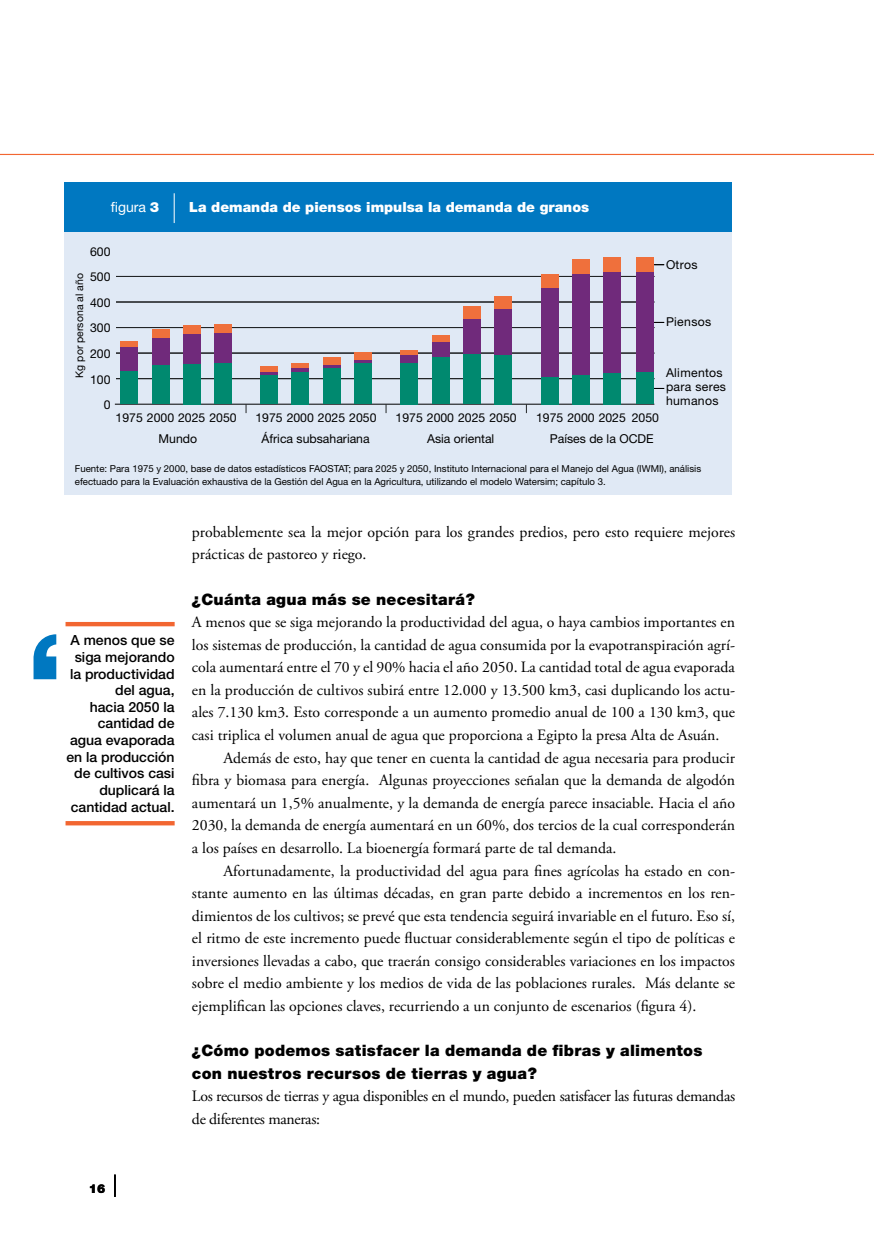
<style>
.page{position:relative;width:874px;height:1241px;background:#fff}
.page>*{position:absolute;margin:0;border:0;box-sizing:border-box;transform-origin:0 0}
.t1{font:15.75px/22.6px "Adobe Garamond Pro";color:#000}
.t2{font:900 15.75px/22.6px "Helvetica Neue";letter-spacing:.015em;color:#000}
.t3{font:15.75px/22.6px "Adobe Garamond Pro";letter-spacing:-.02em;color:#000}
.t4{font:500 14px/16.6px "Helvetica Neue";color:#000;text-align:right}
.t5{font:900 14px "Helvetica Neue";color:#fff}
.t6{font:14px "Helvetica Neue";color:#fff}
.t7{font:12.25px "Helvetica Neue";color:#000}
.t8{font:12.25px/14px "Helvetica Neue";letter-spacing:.025em;color:#000}
.t9{font:900 12.25px "Helvetica Neue";color:#000}
.t10{font:10.5px "Helvetica Neue";color:#000}
.t11{font:9.62px/12.2px "Helvetica Neue";color:#000}
.s1{font-weight:900}
</style>
<div class="page">
<hr style="left:114px;top:1174px;width:2px;height:22px;background:#000">
<hr style="left:0;top:154px;width:873px;height:1px;background:#f26631">
<div style="left:65px;top:182px;width:666px;height:50px;background:#0078c1"></div>
<div style="left:65px;top:232px;width:666px;height:262px;background:#e0e9f5"></div>
<hr style="left:115px;top:404px;width:539px;height:1px;background:#000">
<hr style="left:116px;top:276px;width:538px;height:1px;background:#232628">
<hr style="left:116px;top:302px;width:538px;height:1px;background:#232628">
<hr style="left:116px;top:327px;width:538px;height:1px;background:#232628">
<hr style="left:116px;top:353px;width:538px;height:1px;background:#232628">
<hr style="left:116px;top:378px;width:538px;height:1px;background:#232628">
<div style="left:120px;top:341px;width:18px;height:6px;background:#ef703c"></div>
<div style="left:152px;top:329px;width:17px;height:9px;background:#ef703c"></div>
<div style="left:183px;top:325px;width:17px;height:9px;background:#ef703c"></div>
<div style="left:214px;top:324px;width:18px;height:9px;background:#ef703c"></div>
<div style="left:120px;top:347px;width:18px;height:24px;background:#702a7b"></div>
<div style="left:152px;top:338px;width:17px;height:27px;background:#702a7b"></div>
<div style="left:183px;top:334px;width:17px;height:30px;background:#702a7b"></div>
<div style="left:214px;top:333px;width:18px;height:30px;background:#702a7b"></div>
<div style="left:120px;top:371px;width:18px;height:33px;background:#00896f"></div>
<div style="left:152px;top:365px;width:17px;height:39px;background:#00896f"></div>
<div style="left:183px;top:364px;width:17px;height:40px;background:#00896f"></div>
<div style="left:214px;top:363px;width:18px;height:41px;background:#00896f"></div>
<div style="left:400px;top:350px;width:18px;height:5px;background:#ef703c"></div>
<div style="left:431px;top:334px;width:18px;height:8px;background:#ef703c"></div>
<div style="left:463px;top:306px;width:17px;height:13px;background:#ef703c"></div>
<div style="left:494px;top:296px;width:17px;height:14px;background:#ef703c"></div>
<div style="left:400px;top:355px;width:18px;height:8px;background:#702a7b"></div>
<div style="left:431px;top:342px;width:18px;height:15px;background:#702a7b"></div>
<div style="left:463px;top:319px;width:17px;height:35px;background:#702a7b"></div>
<div style="left:494px;top:310px;width:17px;height:45px;background:#702a7b"></div>
<div style="left:400px;top:363px;width:18px;height:41px;background:#00896f"></div>
<div style="left:431px;top:357px;width:18px;height:47px;background:#00896f"></div>
<div style="left:463px;top:354px;width:17px;height:50px;background:#00896f"></div>
<div style="left:494px;top:355px;width:17px;height:49px;background:#00896f"></div>
<div style="left:260px;top:365px;width:17px;height:6px;background:#ef703c"></div>
<div style="left:291px;top:362px;width:18px;height:6px;background:#ef703c"></div>
<div style="left:323px;top:357px;width:17px;height:7px;background:#ef703c"></div>
<div style="left:354px;top:352px;width:17px;height:8px;background:#ef703c"></div>
<svg style="left:260px;top:371px;width:17px;height:4px"></svg>
<hr style="left:291px;top:368px;width:18px;height:4px;background:#702a7b">
<svg style="left:323px;top:364px;width:17px;height:4px"></svg>
<svg style="left:354px;top:360px;width:17px;height:4px"></svg>
<div style="left:260px;top:375px;width:17px;height:29px;background:#00896f"></div>
<div style="left:291px;top:372px;width:18px;height:32px;background:#00896f"></div>
<div style="left:323px;top:368px;width:17px;height:36px;background:#00896f"></div>
<div style="left:354px;top:364px;width:17px;height:40px;background:#00896f"></div>
<div style="left:540px;top:274px;width:18px;height:14px;background:#ef703c"></div>
<div style="left:572px;top:259px;width:17px;height:15px;background:#ef703c"></div>
<div style="left:603px;top:257px;width:17px;height:15px;background:#ef703c"></div>
<div style="left:636px;top:257px;width:17px;height:15px;background:#ef703c"></div>
<div style="left:540px;top:288px;width:18px;height:89px;background:#702a7b"></div>
<div style="left:572px;top:274px;width:17px;height:101px;background:#702a7b"></div>
<div style="left:603px;top:272px;width:17px;height:101px;background:#702a7b"></div>
<div style="left:636px;top:272px;width:17px;height:100px;background:#702a7b"></div>
<div style="left:540px;top:377px;width:18px;height:27px;background:#00896f"></div>
<div style="left:572px;top:375px;width:17px;height:29px;background:#00896f"></div>
<div style="left:603px;top:373px;width:17px;height:31px;background:#00896f"></div>
<div style="left:636px;top:372px;width:17px;height:32px;background:#00896f"></div>
<hr style="left:174px;top:193px;width:1px;height:30px;background:#fff">
<svg style="left:33px;top:634px;width:23px;height:45px"></svg>
<hr style="left:65px;top:622px;width:109px;height:4px;background:#f26631">
<hr style="left:65px;top:821px;width:109px;height:4px;background:#f26631">
<p class="t6" style="left:111px;top:199px;width:49px">figura <span class="s1">3</span></p>
<p class="t5" style="left:189px;top:199px;width:401px">La demanda de piensos impulsa la demanda de granos</p>
<p class="t7" style="left:90px;top:244px;width:22px">600</p>
<p class="t7" style="left:90px;top:269px;width:22px">500</p>
<p class="t10" style="left:73px;top:377px;width:106px;rotate:-90deg">Kg por persona al año</p>
<p class="t7" style="left:90px;top:295px;width:22px">400</p>
<p class="t7" style="left:90px;top:321px;width:22px">300</p>
<p class="t7" style="left:90px;top:346px;width:22px">200</p>
<p class="t7" style="left:90px;top:372px;width:22px">100</p>
<p class="t7" style="left:104px;top:397px;width:8px">0</p>
<p class="t7" style="left:665px;top:257px;width:33px">Otros</p>
<p class="t8" style="left:665px;top:315px;width:47px">Piensos</p>
<p class="t8" style="left:665px;top:365px;width:61px">Alimentos para seres humanos</p>
<p class="t7" style="left:115px;top:410px;width:123px">1975 2000 2025 2050</p>
<p class="t7" style="left:255px;top:410px;width:123px">1975 2000 2025 2050</p>
<p class="t7" style="left:395px;top:410px;width:123px">1975 2000 2025 2050</p>
<p class="t7" style="left:631px;top:410px;width:29px">2050</p>
<p class="t7" style="left:536px;top:410px;width:91px">1975 2000 2025</p>
<p class="t7" style="left:158px;top:432px;width:40px">Mundo</p>
<p class="t7" style="left:261px;top:432px;width:109px">África subsahariana</p>
<p class="t7" style="left:427px;top:432px;width:69px">Asia oriental</p>
<p class="t7" style="left:549px;top:432px;width:105px">Países de la OCDE</p>
<p class="t11" style="left:75px;top:462px;width:627px">Fuente: Para 1975 y 2000, base de datos estadísticos FAOSTAT; para 2025 y 2050, Instituto Internacional para el Manejo del Agua (IWMI), análisis efectuado para la Evaluación exhaustiva de la Gestión del Agua en la Agricultura, utilizando el modelo Watersim; capítulo 3.</p>
<p class="t4" style="left:66px;top:631px;width:110px">A menos que se siga mejorando la productividad del agua,<br>hacia 2050 la cantidad de agua evaporada en la producción de cultivos casi duplicará la cantidad actual.</p>
<p class="t1" style="left:192px;top:521px;width:544px">probablemente sea la mejor opción para los grandes predios, pero esto requiere mejores prácticas de pastoreo y riego.</p>
<p class="t2" style="left:192px;top:587px;width:284px">¿Cuánta agua más se necesitará?</p>
<p class="t1" style="left:192px;top:611px;width:544px">A menos que se siga mejorando la productividad del agua, o haya cambios importantes en</p>
<p class="t1" style="left:192px;top:634px;width:544px">los sistemas de producción, la cantidad de agua consumida por la evapotranspiración agrí-</p>
<p class="t1" style="left:192px;top:656px;width:544px">cola aumentará entre el 70 y el 90% hacia el año 2050. La cantidad total de agua evaporada</p>
<p class="t1" style="left:192px;top:679px;width:544px">en la producción de cultivos subirá entre 12.000 y 13.500 km3, casi duplicando los actu-</p>
<p class="t1" style="left:192px;top:701px;width:544px">ales 7.130 km3. Esto corresponde a un aumento promedio anual de 100 a 130 km3, que</p>
<p class="t1" style="left:192px;top:724px;width:528px">casi triplica el volumen anual de agua que proporciona a Egipto la presa Alta de Asuán.</p>
<p class="t1" style="left:223px;top:746px;width:512px">Además de esto, hay que tener en cuenta la cantidad de agua necesaria para producir</p>
<p class="t1" style="left:192px;top:769px;width:544px">fibra y biomasa para energía. Algunas proyecciones señalan que la demanda de algodón</p>
<p class="t1" style="left:192px;top:792px;width:544px">aumentará un 1,5% anualmente, y la demanda de energía parece insaciable. Hacia el año</p>
<p class="t1" style="left:192px;top:814px;width:544px">2030, la demanda de energía aumentará en un 60%, dos tercios de la cual corresponderán</p>
<p class="t1" style="left:192px;top:837px;width:426px">a los países en desarrollo. La bioenergía formará parte de tal demanda.</p>
<p class="t1" style="left:223px;top:859px;width:513px">Afortunadamente, la productividad del agua para fines agrícolas ha estado en con-</p>
<p class="t1" style="left:192px;top:882px;width:544px">stante aumento en las últimas décadas, en gran parte debido a incrementos en los ren-</p>
<p class="t1" style="left:192px;top:904px;width:544px">dimientos de los cultivos; se prevé que esta tendencia seguirá invariable en el futuro. Eso sí,</p>
<p class="t1" style="left:192px;top:927px;width:544px">el ritmo de este incremento puede fluctuar considerablemente según el tipo de políticas e</p>
<p class="t1" style="left:192px;top:950px;width:544px">inversiones llevadas a cabo, que traerán consigo considerables variaciones en los impactos</p>
<p class="t1" style="left:192px;top:972px;width:544px">sobre el medio ambiente y los medios de vida de las poblaciones rurales. Más delante se</p>
<p class="t1" style="left:192px;top:995px;width:505px">ejemplifican las opciones claves, recurriendo a un conjunto de escenarios (figura 4).</p>
<p class="t2" style="left:192px;top:1039px;width:511px">¿Cómo podemos satisfacer la demanda de fibras y alimentos con nuestros recursos de tierras y agua?</p>
<p class="t3" style="left:192px;top:1085px;width:544px">Los recursos de tierras y agua disponibles en el mundo, pueden satisfacer las futuras demandas de diferentes maneras:</p>
<p class="t9" style="left:89px;top:1181px;width:17px">16</p>
</div>
